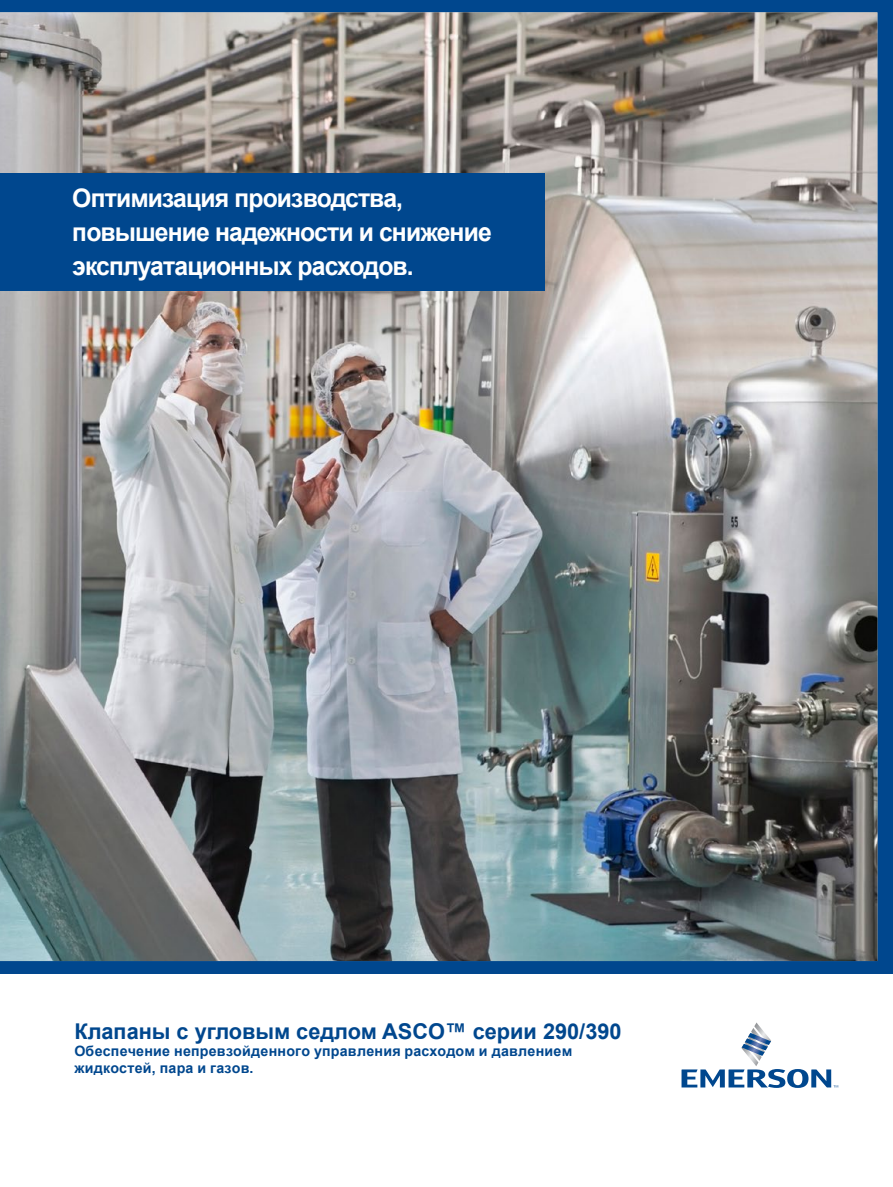
<style>
.page{position:relative;width:893px;height:1187px;background:#fff}
.page>*{position:absolute;margin:0;border:0;box-sizing:border-box;transform-origin:0 0}
.Headline_Front_Cover{font:700 25.5px/33.8px "Arial";letter-spacing:-.035em;color:#fff}
.Product_Title_Front{font:700 21.75px "Arial";color:#00478e}
.Product_Subtitle_Fro{font:700 14.25px/17.1px "Arial";letter-spacing:.015em;color:#00478e}
</style>
<div class="page">
<div style="left:0;top:0;width:893px;height:973px;background:#00478e"></div>
<img style="left:0;top:12px;width:877px;height:948px">
<div style="left:0;top:173px;width:545px;height:117px;background:#00478e"></div>
<svg style="left:681px;top:1022px;width:157px;height:65px"></svg>
<p class="Headline_Front_Cover" style="left:72px;top:182px;width:421px">Оптимизация производства, повышение надежности и снижение эксплуатационных расходов.</p>
<p class="Product_Title_Front" style="left:74px;top:1016px;width:549px">Клапаны с угловым седлом ASCO™ серии 290/390</p>
<p class="Product_Subtitle_Fro" style="left:74px;top:1042px;width:499px">Обеспечение непревзойденного управления расходом и давлением жидкостей, пара и газов.</p>
</div>
